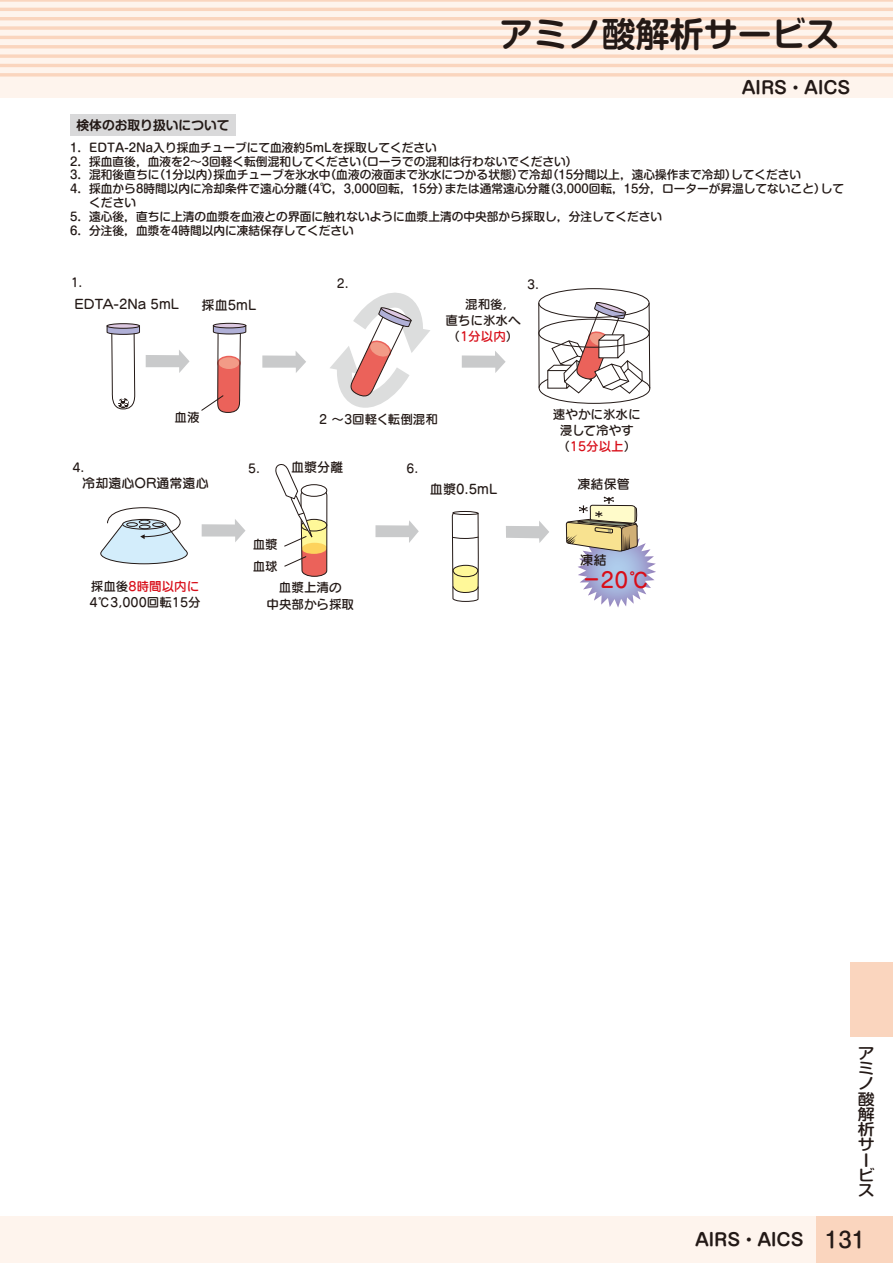
<style>
.page{position:relative;width:893px;height:1263px;background:#fff}
.page>*{position:absolute;margin:0;border:0;box-sizing:border-box;transform-origin:0 0}
.t1{font:700 34.05px "Shin M Go Pro De";color:#231916}
.t2{font:21.3px "Seurat Pro DB";color:#d80e19}
.t3{font:700 16.95px "Shin M Go Pro De";color:#231916}
.t4{font:500 15.3px/15.3px "Shin M Go Pro";color:#231916;scale:1.11 1}
.t5{font:13.35px "Seurat Pro DB";color:#231916}
.t6{font:13.05px "Seurat Pro DB";color:#231916}
.t7{font:700 12.75px "Shin M Go Pro De";color:#231916}
.t8{font:12.6px/15.9px "Seurat Pro DB";color:#231916}
.t9{font:12.15px "Seurat Pro DB";color:#231916}
.t10{font:500 11.7px "Shin M Go Pro";color:#231916}
.s1{color:#d80e19}
.s2{font-size:22.8px}
.s3{font-family:"Shin M Go Pro";font-weight:500;font-size:21.3px}
</style>
<div class="page">
<div style="left:0;top:0;width:893px;height:98px;background:#fef4ed"></div>
<hr style="left:0;top:8px;width:893px;height:3px;background:#fad5be">
<hr style="left:0;top:0;width:893px;height:2px;background:#fad5be">
<hr style="left:0;top:17px;width:893px;height:3px;background:#fad5be">
<hr style="left:0;top:26px;width:893px;height:4px;background:#fad5be">
<hr style="left:0;top:36px;width:893px;height:3px;background:#fad5be">
<hr style="left:0;top:45px;width:893px;height:3px;background:#fad5be">
<svg style="left:0;top:54px;width:893px;height:4px;fill:#fad7c1"></svg>
<hr style="left:0;top:64px;width:893px;height:3px;background:#fad5be">
<svg style="left:0;top:73px;width:893px;height:4px;fill:#fad7c1"></svg>
<div style="left:0;top:1216px;width:816px;height:47px;background:#fef4ed"></div>
<div style="left:816px;top:1216px;width:77px;height:47px;background:#fad5be"></div>
<div style="left:850px;top:962px;width:43px;height:75px;background:#fad5be"></div>
<div style="left:70px;top:115px;width:166px;height:21px;background:#d9d9da"></div>
<svg style="left:100px;top:507px;width:88px;height:57px"></svg>
<div style="left:139px;top:520px;width:11px;height:4px;border:1px solid #231916;border-radius:50%"></div>
<div style="left:139px;top:525px;width:11px;height:4px;border:1px solid #231916;border-radius:50%"></div>
<div style="left:126px;top:522px;width:12px;height:5px;border:1px solid #231916;border-radius:50%"></div>
<div style="left:152px;top:522px;width:12px;height:5px;border:1px solid #231916;border-radius:50%"></div>
<div style="left:213px;top:323px;width:33px;height:5px;border:1px solid #231916;border-radius:50%"></div>
<div style="left:107px;top:323px;width:33px;height:6px;border:1px solid #231916;border-radius:50%"></div>
<svg style="left:106px;top:325px;width:34px;height:85px"></svg>
<svg style="left:146px;top:350px;width:44px;height:23px"></svg>
<svg style="left:202px;top:519px;width:44px;height:23px"></svg>
<svg style="left:375px;top:520px;width:44px;height:23px"></svg>
<svg style="left:506px;top:521px;width:43px;height:22px"></svg>
<svg style="left:262px;top:351px;width:44px;height:22px"></svg>
<svg style="left:462px;top:351px;width:44px;height:22px"></svg>
<svg style="left:201px;top:325px;width:45px;height:88px"></svg>
<svg style="left:330px;top:296px;width:100px;height:109px"></svg>
<div style="left:539px;top:372px;width:111px;height:32px;border:1px solid #231916;border-radius:50%"></div>
<div style="left:538px;top:288px;width:111px;height:30px;border:1px solid #231916;border-radius:50%"></div>
<hr style="left:538px;top:303px;width:1px;height:85px;background:#231916">
<svg style="left:547px;top:301px;width:103px;height:93px"></svg>
<div style="left:538px;top:319px;width:111px;height:29px;border:1px solid #231916;border-radius:50%"></div>
<svg style="left:275px;top:464px;width:53px;height:113px"></svg>
<svg style="left:452px;top:512px;width:27px;height:90px"></svg>
<div style="left:453px;top:511px;width:25px;height:4px;border:1px solid #231916;border-radius:50%"></div>
<svg style="left:566px;top:496px;width:90px;height:112px"></svg>
<h1 class="t1" style="left:500px;top:6px;width:342px">アミノ酸解析サービス</h1>
<h3 class="t3" style="left:742px;top:73px;width:110px">AIRS・AICS</h3>
<p class="t7" style="left:77px;top:115px;width:155px">検体のお取り扱いについて</p>
<p class="t10" style="left:70px;top:138px;width:368px">1．EDTA-2Na入り採血チューブにて血液約5mLを採取してください</p>
<p class="t10" style="left:70px;top:152px;width:509px">2．採血直後，血液を2〜3回軽く転倒混和してください（ローラでの混和は行わないでください）</p>
<p class="t10" style="left:70px;top:165px;width:733px">3．混和後直ちに（1分以内）採血チューブを氷水中（血液の液面まで氷水につかる状態）で冷却（15分間以上，遠心操作まで冷却）してください</p>
<p class="t10" style="left:70px;top:179px;width:775px">4．採血から8時間以内に冷却条件で遠心分離（4℃，3,000回転，15分）または通常遠心分離（3,000回転，15分，ローターが昇温してないこと）して</p>
<p class="t10" style="left:89px;top:193px;width:48px">ください</p>
<p class="t10" style="left:70px;top:207px;width:594px">5．遠心後，直ちに上清の血漿を血液との界面に触れないように血漿上清の中央部から採取し，分注してください</p>
<p class="t10" style="left:70px;top:221px;width:285px">6．分注後，血漿を4時間以内に凍結保存してください</p>
<p class="t9" style="left:71px;top:274px;width:22px">1．</p>
<p class="t9" style="left:337px;top:275px;width:22px">2．</p>
<p class="t9" style="left:527px;top:276px;width:22px">3．</p>
<p class="t6" style="left:75px;top:296px;width:106px">EDTA-2Na 5mL</p>
<p class="t6" style="left:202px;top:296px;width:56px">採血5mL</p>
<p class="t8" style="left:445px;top:296px;width:77px;text-indent:20px">混和後，直ちに氷水へ（<span class="s1">1分以内</span>）</p>
<p class="t8" style="left:174px;top:408px;width:27px">血液</p>
<p class="t8" style="left:319px;top:411px;width:120px">2 ～3回軽く転倒混和</p>
<p class="t8" style="left:553px;top:406px;width:89px;text-align:center">速やかに氷水に浸して冷やす（<span class="s1">15分以上</span>）</p>
<p class="t6" style="left:291px;top:458px;width:54px">血漿分離</p>
<p class="t9" style="left:73px;top:459px;width:22px">4．</p>
<p class="t9" style="left:248px;top:460px;width:22px">5．</p>
<p class="t9" style="left:406px;top:460px;width:22px">6．</p>
<p class="t6" style="left:82px;top:474px;width:128px">冷却遠心OR通常遠心</p>
<p class="t6" style="left:430px;top:481px;width:69px">血漿0.5mL</p>
<p class="t6" style="left:578px;top:476px;width:54px">凍結保管</p>
<p class="t8" style="left:90px;top:578px;width:113px">採血後<span class="s1">8時間以内に<br></span>4℃3,000回転15分</p>
<p class="t8" style="left:253px;top:532px;width:27px;line-height:22px">血漿血球</p>
<p class="t8" style="left:266px;top:579px;width:89px;line-height:16.5px;text-align:center">血漿上清の<br>中央部から採取</p>
<p class="t5" style="left:580px;top:551px;width:28px">凍結</p>
<h2 class="t2" style="left:582px;top:565px;width:69px"><span class="s2">－</span>20℃</h2>
<h3 class="t4" style="left:858px;top:1043px;width:16px">アミノ酸解析サービス</h3>
<h3 class="t3" style="left:695px;top:1226px;width:172px">AIRS・AICS <span class="s3">131</span></h3>
</div>
